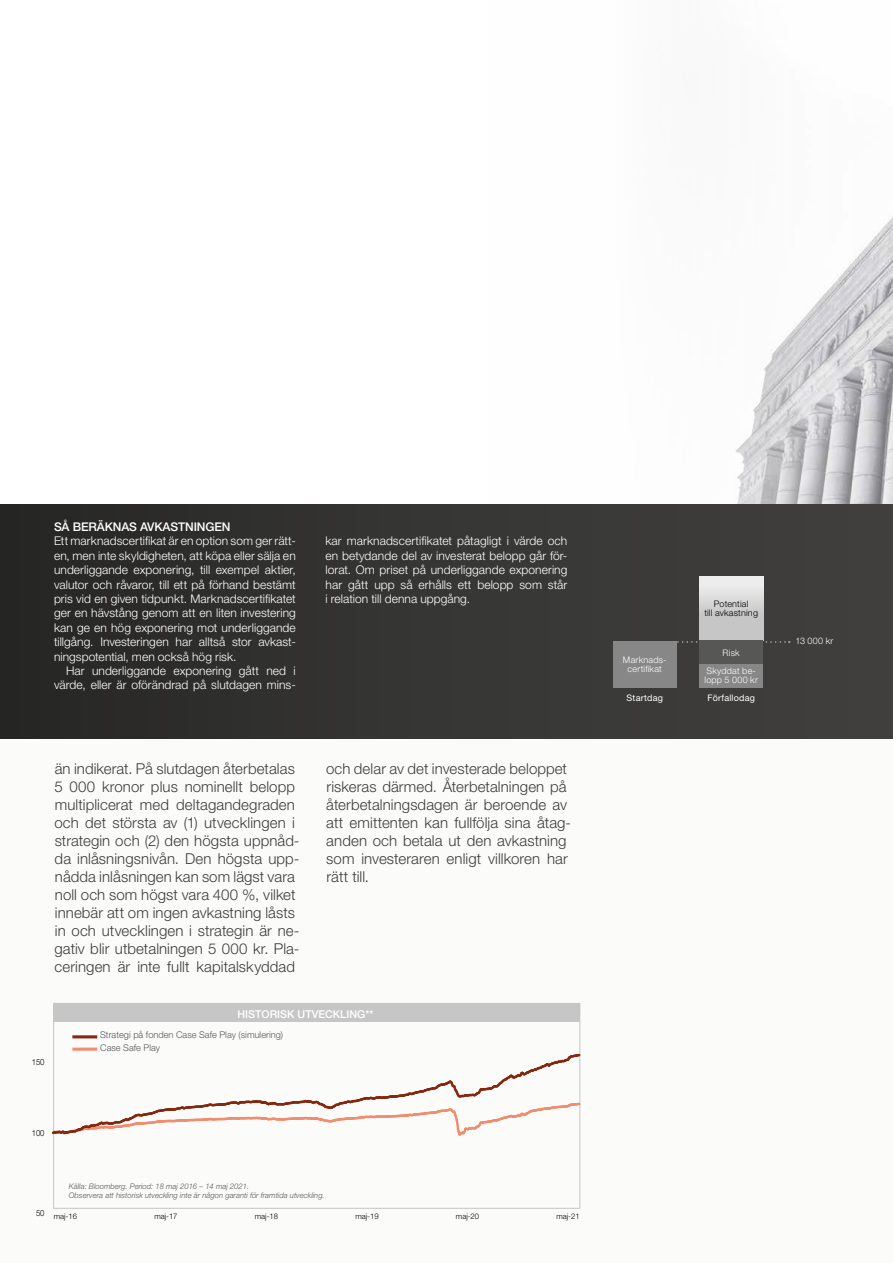
<style>
.page{position:relative;width:893px;height:1263px;background:#fff}
.page>*{position:absolute;margin:0;border:0;box-sizing:border-box;transform-origin:0 0}
.t1{font:300 15px/18px "Helvetica Neue LT Std";letter-spacing:.005em;color:#3c3c3b}
.t2{font:300 12px/14.4px "Helvetica Neue LT Std";letter-spacing:.005em;color:#fff;text-align:justify}
.t3{font:500 12px "Helvetica Neue LT Std";letter-spacing:-.01em;color:#fff}
.t4{font:500 10.8px "Helvetica Neue LT Std";color:#fff}
.t5{font:300 9.3px/12.3px "Helvetica Neue LT Std";color:#575756}
.t6{font:300 9px/9px "Helvetica Neue LT Std";letter-spacing:.025em;color:#fff;text-align:center}
.t7{font:300 9px/9px "Helvetica Neue LT Std";letter-spacing:.02em;color:#000;text-align:center}
.t8{font:9px "Helvetica Neue LT Std";letter-spacing:.02em;color:#fff}
.t9{font:300 8.55px "Helvetica Neue LT Std";color:#000;scale:.9 1}
.t10{font:italic 300 7.8px/9.3px "Helvetica Neue LT Std";color:#575756}
.t11{font:300 7.8px "Helvetica Neue LT Std";color:#000}
</style>
<div class="page">
<img style="left:735px;top:215px;width:158px;height:289px">
<div style="left:0;top:730px;width:893px;height:533px;background:#fbfbf9"></div>
<div style="left:0;top:504px;width:893px;height:234px;background:linear-gradient(to right,#272726,#434241)"></div>
<div style="left:54px;top:1003px;width:526px;height:19px;background:#c6c6c6"></div>
<svg style="left:53px;top:1054px;width:527px;height:81px"></svg>
<hr style="left:74px;top:1035px;width:22px;height:3px;background:#85280f">
<svg style="left:74px;top:1047px;width:22px;height:4px"></svg>
<svg style="left:677px;top:641px;width:113px;height:2px"></svg>
<div style="left:613px;top:641px;width:64px;height:46px;background:#878787"></div>
<div style="left:699px;top:577px;width:64px;height:64px;background:linear-gradient(to bottom,#ededed,#bcbcbc)"></div>
<div style="left:699px;top:641px;width:64px;height:23px;background:#575756"></div>
<div style="left:699px;top:664px;width:64px;height:23px;background:#878787"></div>
<p class="t3" style="left:54px;top:519px;width:178px">SÅ BERÄKNAS AVKASTNINGEN</p>
<p class="t2" style="left:54px;top:534px;width:243px">Ett marknadscertifikat är en option som ger rätt&shy;en, men inte skyldigheten, att köpa eller sälja en underliggande exponering, till exempel aktier, valutor och råvaror, till ett på förhand bestämt pris vid en given tidpunkt. Marknadscertifikatet ger en hävstång genom att en liten investering kan ge en hög exponering mot underliggande tillgång. Investeringen har alltså stor avkast&shy;ningspotential, men också hög risk.</p>
<p class="t2" style="left:54px;top:663px;width:243px;text-align:right">Har underliggande exponering gått ned i värde, eller är oförändrad på slutdagen mins-</p>
<p class="t2" style="left:326px;top:534px;width:243px">kar marknadscertifikatet påtagligt i värde och en betydande del av investerat belopp går för&shy;lorat. Om priset på underliggande exponering har gått upp så erhålls ett belopp som står i relation till denna uppgång.</p>
<p class="t9" style="left:32px;top:1057px;width:16px">150</p>
<p class="t1" style="left:54px;top:759px;width:247px">än indikerat. På slutdagen återbetalas 5 000 kronor plus nominellt belopp multiplicerat med deltagandegraden och det största av (1) utvecklingen i strategin och (2) den högsta uppnåd&shy;da inlåsningsnivån. Den högsta upp&shy;nådda inlåsningen kan som lägst vara noll och som högst vara 400 %, vilket innebär att om ingen avkastning låsts in och utvecklingen i strategin är ne&shy;gativ blir utbetalningen 5 000 kr. Pla&shy;ceringen är inte fullt kapitalskyddad</p>
<p class="t1" style="left:326px;top:759px;width:247px">och delar av det investerade beloppet riskeras därmed. Återbetalningen på återbetalningsdagen är beroende av att emittenten kan fullfölja sina åtag&shy;anden och betala ut den avkastning som investeraren enligt villkoren har rätt till.</p>
<p class="t4" style="left:237px;top:1007px;width:137px">HISTORISK UTVECKLING**</p>
<p class="t5" style="left:100px;top:1029px;width:184px">Strategi på fonden Case Safe Play (simulering)<br>Case Safe Play</p>
<p class="t9" style="left:32px;top:1127px;width:16px">100</p>
<p class="t9" style="left:36px;top:1207px;width:11px">50</p>
<p class="t10" style="left:69px;top:1181px;width:257px">Källa: Bloomberg. Period: 18 maj 2016 – 14 maj 2021.<br>Observera att historisk utveckling inte är någon garanti för framtida utveckling.</p>
<p class="t11" style="left:54px;top:1211px;width:25px">maj-16</p>
<p class="t11" style="left:154px;top:1211px;width:25px">maj-17</p>
<p class="t11" style="left:255px;top:1211px;width:25px">maj-18</p>
<p class="t11" style="left:355px;top:1211px;width:25px">maj-19</p>
<p class="t11" style="left:456px;top:1211px;width:25px">maj-20</p>
<p class="t11" style="left:556px;top:1211px;width:25px">maj-21</p>
<p class="t7" style="left:704px;top:599px;width:55px">Potential<br>till avkastning</p>
<p class="t6" style="left:706px;top:643px;width:51px;line-height:18.9px">Risk<br>Skyddat be-</p>
<p class="t6" style="left:704px;top:675px;width:55px">lopp 5 000 kr</p>
<p class="t6" style="left:623px;top:655px;width:45px">Marknads&shy;certifikat</p>
<p class="t8" style="left:627px;top:692px;width:38px">Startdag</p>
<p class="t8" style="left:707px;top:692px;width:49px">Förfallodag</p>
<p class="t6" style="left:795px;top:636px;width:39px">13 000 kr</p>
</div>
